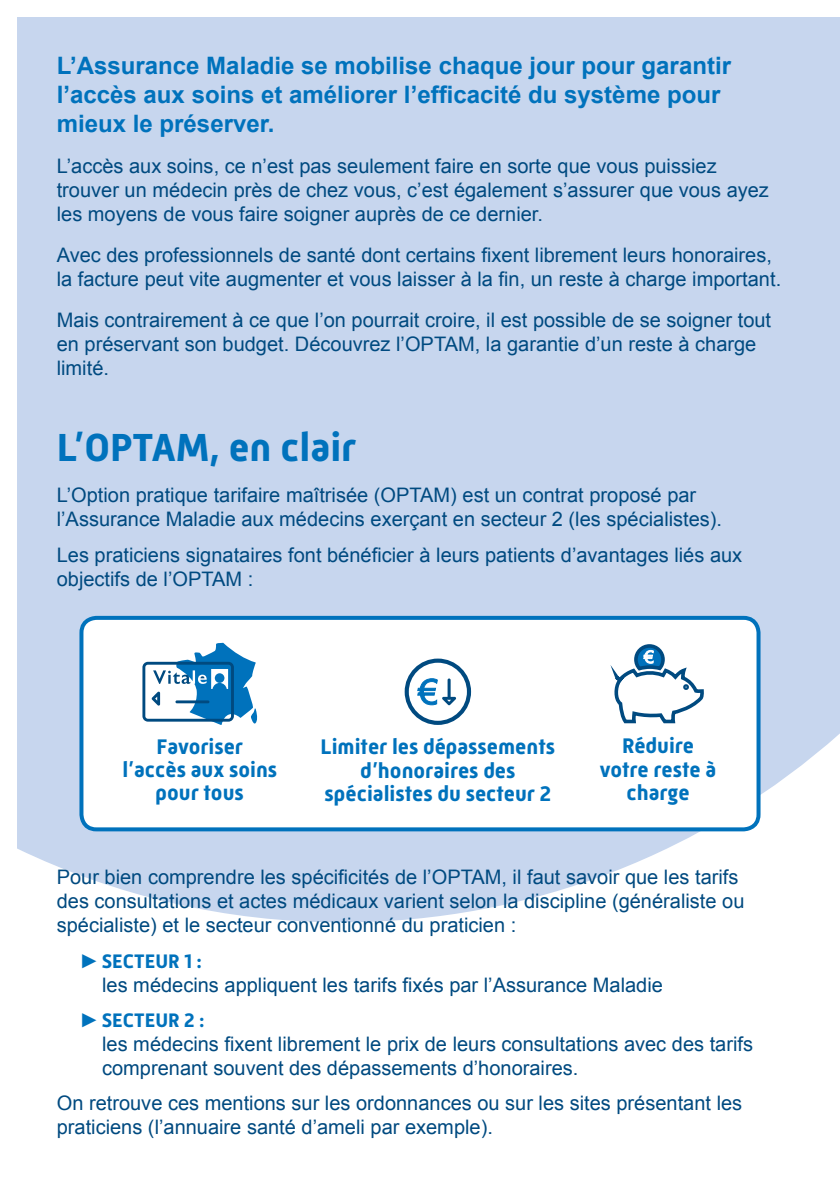
<style>
.page{position:relative;width:840px;height:1191px;background:#fff}
.page>*{position:absolute;margin:0;border:0;box-sizing:border-box;transform-origin:0 0}
.t1{font:700 40px "Mic 32 New";color:#0072bc}
.t2{font:700 24px/28.8px "Arial";color:#0072bc}
.t3{font:700 21.6px/23.4px "Mic 32 New";color:#0072bc;text-align:center}
.t4{font:20px/24px "Arial";color:#004a80}
.t5{font:700 20px "Mic 32 New";color:#0072bc}
.s1{font-family:"Arial";font-weight:400}
</style>
<div class="page">
<div style="left:17px;top:17px;width:822px;height:905px;background:#c7d6ee"></div>
<svg style="left:839px;top:17px;width:1px;height:716px"></svg>
<div style="left:81px;top:618px;width:677px;height:211px;background:#fff;border-radius:15px"></div>
<div style="left:79px;top:616px;width:681px;height:215px;border:4px solid #0072bc;border-radius:15px"></div>
<svg style="left:142px;top:643px;width:115px;height:82px"></svg>
<svg style="left:610px;top:644px;width:94px;height:80px"></svg>
<svg style="left:406px;top:660px;width:62px;height:63px"></svg>
<div style="left:404px;top:658px;width:67px;height:67px;border:4px solid #004a80;border-radius:50%"></div>
<div style="left:411px;top:665px;width:53px;height:53px;background:#fff;border-radius:50%"></div>
<svg style="left:417px;top:678px;width:39px;height:27px"></svg>
<hr style="left:447px;top:678px;width:3px;height:21px;background:#004a80;border-radius:2px">
<p class="t2" style="left:57px;top:52px;width:675px">L’Assurance Maladie se mobilise chaque jour pour garantir l’accès aux soins et améliorer l’efficacité du système pour mieux le préserver.</p>
<p class="t4" style="left:57px;top:154px;width:713px">L’accès aux soins, ce n’est pas seulement faire en sorte que vous puissiez trouver un médecin près de chez vous, c’est également s’assurer que vous ayez les moyens de vous faire soigner auprès de ce dernier.</p>
<p class="t4" style="left:57px;top:243px;width:725px">Avec des professionnels de santé dont certains fixent librement leurs honoraires, la facture peut vite augmenter et vous laisser à la fin, un reste à charge important.</p>
<p class="t4" style="left:57px;top:308px;width:715px">Mais contrairement à ce que l’on pourrait croire, il est possible de se soigner tout en préservant son budget. Découvrez l’OPTAM, la garantie d’un reste à charge limité.</p>
<h1 class="t1" style="left:57px;top:425px;width:53px">L’OPTAM</h1>
<h1 class="t1" style="left:209px;top:425px;width:148px">, en clair</h1>
<p class="t4" style="left:57px;top:483px;width:666px">L’Option pratique tarifaire maîtrisée (OPTAM) est un contrat proposé par l’Assurance Maladie aux médecins exerçant en secteur 2 (les spécialistes).</p>
<p class="t4" style="left:57px;top:543px;width:686px">Les praticiens signataires font bénéficier à leurs patients d’avantages liés aux objectifs de l’OPTAM :</p>
<p class="t3" style="left:122px;top:734px;width:156px">Favoriser l’accès aux soins pour tous</p>
<p class="t3" style="left:599px;top:734px;width:118px">Réduire votre reste à charge</p>
<p class="t3" style="left:320px;top:735px;width:236px">Limiter les dépassements d’honoraires des spécialistes du secteur 2</p>
<p class="t4" style="left:57px;top:865px;width:688px">Pour bien comprendre les spécificités de l’OPTAM, il faut savoir que les tarifs des consultations et actes médicaux varient selon la discipline (généraliste ou spécialiste) et le secteur conventionné du praticien :</p>
<p class="t5" style="left:79px;top:949px;width:124px"><span class="s1">►</span>Secteur 1 :</p>
<p class="t4" style="left:102px;top:972px;width:562px">les médecins appliquent les tarifs fixés par l’Assurance Maladie</p>
<p class="t5" style="left:79px;top:1008px;width:126px"><span class="s1">►</span>Secteur 2 :</p>
<p class="t4" style="left:102px;top:1032px;width:652px">les médecins fixent librement le prix de leurs consultations avec des tarifs comprenant souvent des dépassements d’honoraires.</p>
<p class="t4" style="left:57px;top:1091px;width:686px">On retrouve ces mentions sur les ordonnances ou sur les sites présentant les praticiens (l’annuaire santé d’ameli par exemple).</p>
</div>
